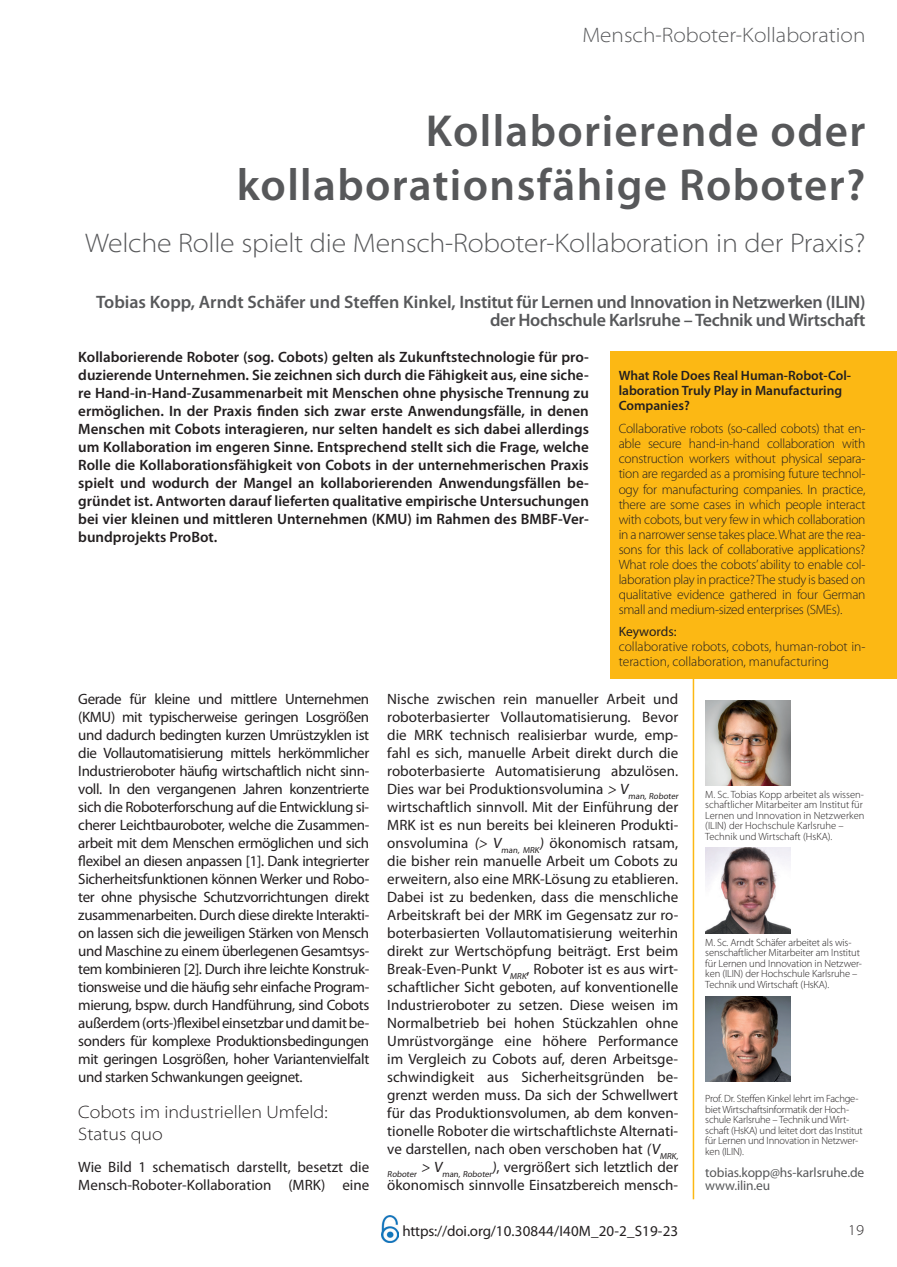
<style>
.page{position:relative;width:897px;height:1267px;background:#fff}
.page>*{position:absolute;margin:0;border:0;box-sizing:border-box;transform-origin:0 0}
.t1{font:600 45px/54px "Myriad Pro";letter-spacing:.03em;color:#57585a;text-align:right}
.t2{font:300 semi-expanded 27px "Myriad Pro";letter-spacing:-.01em;color:#57585a}
.t3{font:300 semi-expanded 21px "Myriad Pro";color:#57585a}
.t4{font:600 18px/18px "Myriad Pro";letter-spacing:-.02em;color:#57585a;text-align:right}
.t5{font:300 semi-expanded 18px/21.6px "Myriad Pro";color:#231f20}
.t6{font:15px/18px "Myriad Pro";color:#231f20;text-align:justify}
.t7{font:600 15px/18px "Myriad Pro";color:#231f20;text-align:justify}
.t8{font:300 semi-expanded 15px "Myriad Pro";color:#231f20}
.t9{font:300 13.5px/15px "Myriad Pro";color:#231f20;text-align:justify}
.t10{font:600 13.5px/15px "Myriad Pro";color:#231f20}
.t11{font:13.5px/13.5px "Myriad Pro";letter-spacing:-.01em;color:#57585a}
.t12{font:13.5px "Myriad Pro";color:#231f20}
.t13{font:300 10.5px/10.5px "Myriad Pro";letter-spacing:-.01em;color:#231f20}
</style>
<div class="page">
<hr style="left:692px;top:114px;width:2px;height:1085px;background:#fcb814">
<img style="left:382px;top:1215px;width:16px;height:27px">
<div style="left:78px;top:108px;width:787px;height:285px;background:#fff"></div>
<div style="left:610px;top:351px;width:286px;height:328px;background:#fcb814"></div>
<img style="left:705px;top:996px;width:85px;height:85px">
<img style="left:705px;top:848px;width:85px;height:85px">
<img style="left:705px;top:700px;width:85px;height:85px">
<h3 class="t3" style="left:582px;top:23px;width:284px">Mensch-Roboter-Kollaboration</h3>
<h1 class="t1" style="left:237px;top:104px;width:630px">Kollaborierende oder kollaborationsfähige Roboter?</h1>
<h2 class="t2" style="left:85px;top:228px;width:781px">Welche Rolle spielt die Mensch-Roboter-Kollaboration in der Praxis?</h2>
<p class="t4" style="left:96px;top:293px;width:770px">Tobias Kopp, Arndt Schäfer und Steffen Kinkel, Institut für Lernen und Innovation in Netzwerken (ILIN) der Hochschule Karlsruhe – Technik und Wirtschaft</p>
<p class="t7" style="left:78px;top:348px;width:512px">Kollaborierende Roboter (sog. Cobots) gelten als Zukunftstechnologie für pro&shy;duzierende Unternehmen. Sie zeichnen sich durch die Fähigkeit aus, eine siche&shy;re Hand-in-Hand-Zusammenarbeit mit Menschen ohne physische Trennung zu ermöglichen. In der Praxis finden sich zwar erste Anwendungsfälle, in denen Menschen mit Cobots interagieren, nur selten handelt es sich dabei allerdings um Kollaboration im engeren Sinne. Entsprechend stellt sich die Frage, welche Rolle die Kollaborationsfähigkeit von Cobots in der unternehmerischen Praxis spielt und wodurch der Mangel an kollaborierenden Anwendungsfällen be&shy;gründet ist. Antworten darauf lieferten qualitative empirische Untersuchungen bei vier kleinen und mittleren Unternehmen (KMU) im Rahmen des BMBF-Ver&shy;bundprojekts ProBot.</p>
<p class="t10" style="left:618px;top:368px;width:234px">What Role Does Real Human-Robot-Col&shy;laboration Truly Play in Manufacturing<br>Companies?</p>
<p class="t9" style="left:618px;top:421px;width:248px">Collaborative robots (so-called cobots) that en&shy;able secure hand-in-hand collaboration with construction workers without physical separa&shy;tion are regarded as a promising future technol&shy;ogy for manufacturing companies. In practice, there are some cases in which people interact with cobots, but very few in which collaboration in a narrower sense takes place. What are the rea&shy;sons for this lack of collaborative applications?<br>What role does the cobots’ ability to enable col&shy;laboration play in practice? The study is based on qualitative evidence gathered in four German small and medium-sized enterprises (SMEs).</p>
<p class="t12" style="left:618px;top:623px;width:59px">Keywords:</p>
<p class="t9" style="left:618px;top:638px;width:248px">collaborative robots, cobots, human-robot in&shy;teraction, collaboration, manufacturing</p>
<p class="t6" style="left:78px;top:690px;width:292px">Gerade für kleine und mittlere Unternehmen (KMU) mit typischerweise geringen Losgrößen und dadurch bedingten kurzen Umrüstzyklen ist die Vollautomatisierung mittels herkömmlicher Industrieroboter häufig wirtschaftlich nicht sinn&shy;voll. In den vergangenen Jahren konzentrierte sich die Roboterforschung auf die Entwicklung si&shy;cherer Leichtbauroboter, welche die Zusammen&shy;arbeit mit dem Menschen ermöglichen und sich flexibel an diesen anpassen [1]. Dank integrierter Sicherheitsfunktionen können Werker und Robo&shy;ter ohne physische Schutzvorrichtungen direkt zusammenarbeiten. Durch diese direkte Interakti&shy;on lassen sich die jeweiligen Stärken von Mensch und Maschine zu einem überlegenen Gesamtsys&shy;tem kombinieren [2]. Durch ihre leichte Konstruk&shy;tionsweise und die häufig sehr einfache Program&shy;mierung, bspw. durch Handführung, sind Cobots außerdem (orts-)flexibel einsetzbar und damit be&shy;sonders für komplexe Produktionsbedingungen mit geringen Losgrößen, hoher Variantenvielfalt und starken Schwankungen geeignet.</p>
<p class="t5" style="left:78px;top:1101px;width:251px">Cobots im industriellen Umfeld:<br>Status quo</p>
<p class="t6" style="left:78px;top:1158px;width:292px">Wie Bild 1 schematisch darstellt, besetzt die<br>Mensch-Roboter-Kollaboration (MRK) eine</p>
<p class="t6" style="left:387px;top:690px;width:293px">Nische zwischen rein manueller Arbeit und roboterbasierter Vollautomatisierung. Bevor die MRK technisch realisierbar wurde, emp&shy;fahl es sich, manuelle Arbeit direkt durch die roboterbasierte Automatisierung abzulösen.<br>Dies war bei Produktionsvolumina &gt; V<sub>man,</sub> <sub>Roboter </sub>wirtschaftlich sinnvoll. Mit der Einführung der MRK ist es nun bereits bei kleineren Produkti&shy;onsvolumina (&gt; V<sub>man,</sub> <sub>MRK</sub>) ökonomisch ratsam, die bisher rein manuelle Arbeit um Cobots zu erweitern, also eine MRK-Lösung zu etablieren.<br>Dabei ist zu bedenken, dass die menschliche Arbeitskraft bei der MRK im Gegensatz zur ro&shy;boterbasierten Vollautomatisierung weiterhin direkt zur Wertschöpfung beiträgt. Erst beim Break-Even-Punkt V<sub>MRK</sub>, Roboter ist es aus wirt&shy;schaftlicher Sicht geboten, auf konventionelle Industrieroboter zu setzen. Diese weisen im Normalbetrieb bei hohen Stückzahlen ohne Umrüstvorgänge eine höhere Performance im Vergleich zu Cobots auf, deren Arbeitsge&shy;schwindigkeit aus Sicherheitsgründen be&shy;grenzt werden muss. Da sich der Schwellwert für das Produktionsvolumen, ab dem konven&shy;tionelle Roboter die wirtschaftlichste Alternati&shy;ve darstellen, nach oben verschoben hat (V<sub>MRK, Roboter</sub> &gt; V<sub>man,</sub> <sub>Roboter</sub>), vergrößert sich letztlich der ökonomisch sinnvolle Einsatzbereich mensch-</p>
<p class="t13" style="left:705px;top:789px;width:161px">M. Sc. Tobias Kopp arbeitet als wissen&shy;schaftlicher Mitarbeiter am Institut für Lernen und Innovation in Netzwerken (ILIN) der Hochschule Karlsruhe – Technik und Wirtschaft (HsKA).</p>
<p class="t13" style="left:705px;top:937px;width:158px">M. Sc. Arndt Schäfer arbeitet als wis&shy;senschaftlicher Mitarbeiter am Institut für Lernen und Innovation in Netzwer&shy;ken (ILIN) der Hochschule Karlsruhe – Technik und Wirtschaft (HsKA).</p>
<p class="t13" style="left:705px;top:1093px;width:159px">Prof. Dr. Steffen Kinkel lehrt im Fachge&shy;biet Wirtschaftsinformatik der Hoch&shy;schule Karlsruhe – Technik und Wirt&shy;schaft (HsKA) und leitet dort das Institut für Lernen und Innovation in Netzwer&shy;ken (ILIN).</p>
<p class="t11" style="left:705px;top:1165px;width:160px">tobias.kopp@hs-karlsruhe.de www.ilin.eu</p>
<p class="t6" style="left:402px;top:1221px;width:277px">https://doi.org/10.30844/I40M_20-2_S19-23</p>
<p class="t8" style="left:847px;top:1221px;width:17px">19</p>
</div>
